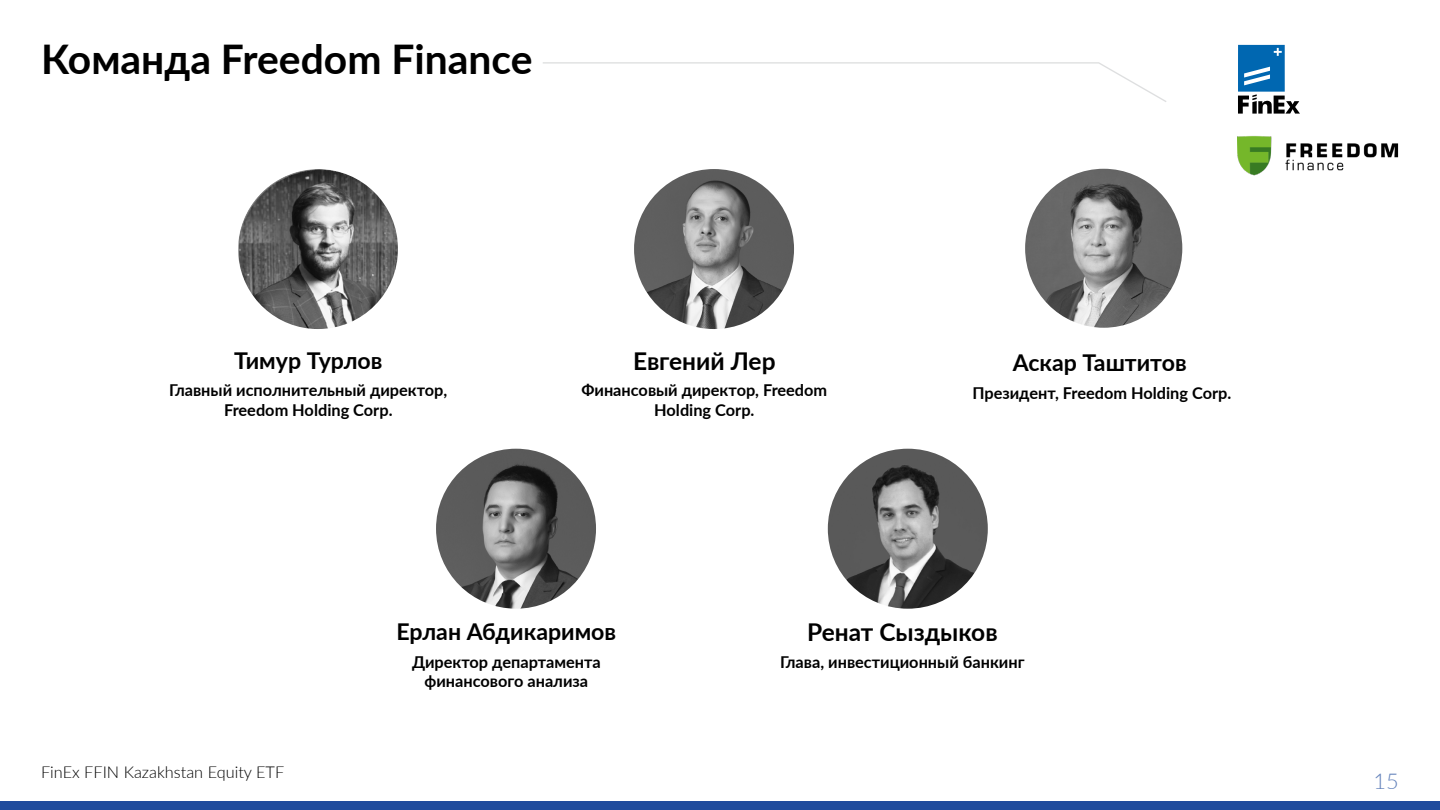
<style>
.page{position:relative;width:1440px;height:810px;background:#fff}
.page>*{position:absolute;margin:0;border:0;box-sizing:border-box;transform-origin:0 0}
.t1{font:700 40.8px "Lato";color:#000}
.t2{font:700 24.53px "Lato";color:#000}
.t3{font:700 23.1px "Lato";color:#000}
.t4{font:300 21.75px "Lato";color:#6281ba}
.t5{font:700 16.35px/19.6px "Lato";color:#000;text-align:center}
.t6{font:300 16.35px "Lato";color:#000}
</style>
<div class="page">
<svg style="left:543px;top:62px;width:624px;height:40px"></svg>
<div style="left:0;top:801px;width:1440px;height:9px;background:#1f4b9d"></div>
<img style="left:1238px;top:136px;width:161px;height:40px">
<svg style="left:1238px;top:45px;width:62px;height:69px"></svg>
<img style="left:828px;top:449px;width:160px;height:160px;border-radius:80px">
<img style="left:1025px;top:169px;width:157px;height:159px">
<img style="left:634px;top:169px;width:160px;height:160px;border-radius:80px">
<img style="left:238px;top:169px;width:160px;height:160px">
<img style="left:436px;top:449px;width:160px;height:160px;border-radius:80px">
<h1 class="t1" style="left:41px;top:29px;width:493px">Команда Freedom Finance</h1>
<h3 class="t3" style="left:234px;top:344px;width:150px">Тимур Турлов</h3>
<p class="t5" style="left:169px;top:380px;width:280px">Главный исполнительный директор,<br>Freedom Holding Corp.</p>
<h2 class="t2" style="left:633px;top:343px;width:144px">Евгений Лер</h2>
<p class="t5" style="left:582px;top:380px;width:247px">Финансовый директор, Freedom<br>Holding Corp.</p>
<h3 class="t3" style="left:1013px;top:346px;width:175px">Аскар Таштитов</h3>
<p class="t5" style="left:972px;top:382px;width:260px">Президент, Freedom Holding Corp.</p>
<h3 class="t3" style="left:397px;top:614px;width:221px">Ерлан Абдикаримов</h3>
<p class="t5" style="left:412px;top:651px;width:190px">Директор департамента финансового анализа</p>
<h2 class="t2" style="left:807px;top:614px;width:192px">Ренат Сыздыков</h2>
<p class="t5" style="left:780px;top:651px;width:246px">Глава, инвестиционный банкинг</p>
<p class="t6" style="left:41px;top:761px;width:245px">FinEx FFIN Kazakhstan Equity ETF</p>
<h3 class="t4" style="left:1374px;top:766px;width:27px">15</h3>
</div>
